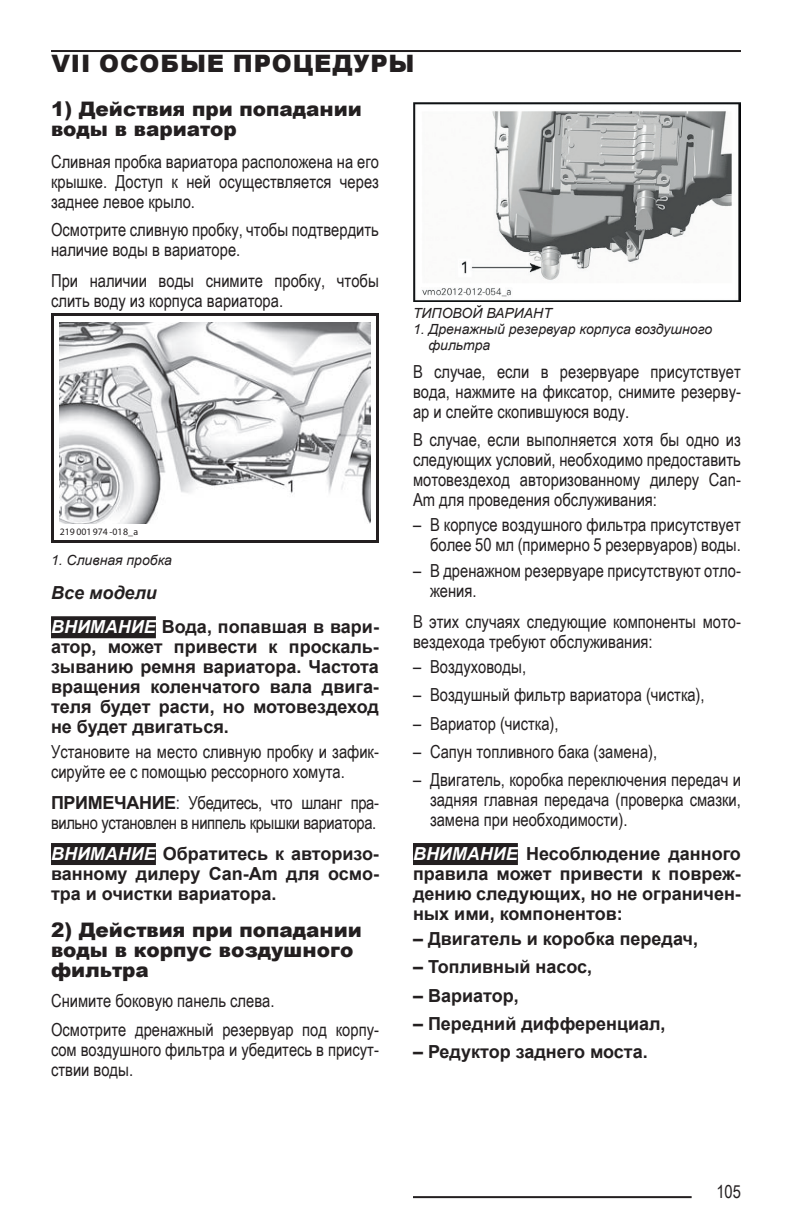
<style>
.page{position:relative;width:792px;height:1224px;background:#fff}
.page>*{position:absolute;margin:0;border:0;box-sizing:border-box;transform-origin:0 0}
.t1{font:900 24px "Arial";letter-spacing:.035em;color:#231f20}
.t2{font:900 20px/20px "Arial";color:#231f20}
.t3{font:18px/20px "Arial Narrow";color:#231f20}
.t4{font:700 18px/20px "Arial";color:#231f20;text-align:justify}
.t5{font:18px/20px "Arial Narrow";letter-spacing:-.02em;color:#231f20}
.t6{font:italic 14px/16px "Arial";color:#231f20}
.t7{font:9.8px "Myriad Pro";color:#231f20}
.s1{font-style:italic}
.s2{font-style:italic;color:#fff}
.s3{font-family:"Arial";font-weight:700}
</style>
<div class="page">
<hr style="left:413px;top:1196px;width:279px;height:2px;background:#231f20">
<hr style="left:51px;top:50px;width:690px;height:2px;background:#231f20">
<div style="left:51px;top:616px;width:105px;height:22px;background:#231f20"></div>
<div style="left:51px;top:843px;width:105px;height:22px;background:#231f20"></div>
<div style="left:413px;top:843px;width:105px;height:22px;background:#231f20"></div>
<img style="left:60px;top:322px;width:310px;height:202px">
<hr style="left:51px;top:314px;width:328px;height:2px;background:#231f20">
<hr style="left:51px;top:540px;width:328px;height:2px;background:#231f20">
<hr style="left:51px;top:315px;width:2px;height:226px;background:#231f20">
<hr style="left:377px;top:315px;width:2px;height:226px;background:#231f20">
<img style="left:413px;top:102px;width:328px;height:199px">
<h1 class="t1" style="left:51px;top:46px;width:365px">VII ОСОБЫЕ ПРОЦЕДУРЫ</h1>
<p class="t2" style="left:51px;top:99px;width:312px">1) Действия при попадании воды в вариатор</p>
<p class="t3" style="left:51px;top:151px;width:329px;text-align:justify">Сливная пробка вариатора расположена на его крышке. Доступ к ней осуществляется через заднее левое крыло.</p>
<p class="t3" style="left:51px;top:219px;width:329px">Осмотрите сливную пробку, чтобы подтвердить наличие воды в вариаторе.</p>
<p class="t3" style="left:51px;top:270px;width:329px">При наличии воды снимите пробку, чтобы слить воду из корпуса вариатора.</p>
<p class="t7" style="left:60px;top:526px;width:80px">219 001 974 -018_a</p>
<p class="t6" style="left:51px;top:553px;width:123px">1. Сливная пробка</p>
<p class="t4" style="left:51px;top:576px;width:329px;line-height:34px"><span class="s1">Все модели<br></span><span class="s2">ВНИМАНИЕ</span> Вода, попавшая в вари-</p>
<p class="t4" style="left:51px;top:637px;width:329px">атор, может привести к проскаль&shy;зыванию ремня вариатора. Частота вращения коленчатого вала двига&shy;теля будет расти, но мотовездеход не будет двигаться.</p>
<p class="t3" style="left:51px;top:741px;width:329px">Установите на место сливную пробку и зафик&shy;сируйте ее с помощью рессорного хомута.</p>
<p class="t5" style="left:51px;top:792px;width:329px"><span class="s3">ПРИМЕЧАНИЕ</span>: Убедитесь, что шланг пра&shy;вильно установлен в ниппель крышки вариатора.</p>
<p class="t4" style="left:51px;top:844px;width:329px"><span class="s2">ВНИМАНИЕ</span> Обратитесь к авторизо&shy;ванному дилеру Can-Am для осмо&shy;тра и очистки вариатора.</p>
<p class="t2" style="left:51px;top:919px;width:312px">2) Действия при попадании воды в корпус воздушного фильтра</p>
<p class="t3" style="left:51px;top:986px;width:329px;line-height:28.4px">Снимите боковую панель слева.<br>Осмотрите дренажный резервуар под корпу-</p>
<p class="t3" style="left:51px;top:1039px;width:329px">сом воздушного фильтра и убедитесь в присут&shy;ствии воды.</p>
<p class="t6" style="left:413px;top:305px;width:140px">ТИПОВОЙ ВАРИАНТ</p>
<p class="t6" style="left:429px;top:321px;width:285px;text-indent:-16px">1. Дренажный резервуар корпуса воздушного фильтра</p>
<p class="t3" style="left:413px;top:361px;width:329px;text-align:justify">В случае, если в резервуаре присутствует вода, нажмите на фиксатор, снимите резерву&shy;ар и слейте скопившуюся воду.</p>
<p class="t3" style="left:413px;top:429px;width:329px;text-align:justify">В случае, если выполняется хотя бы одно из следующих условий, необходимо предоставить мотовездеход авторизованному дилеру Can-Am для проведения обслуживания:</p>
<p class="t3" style="left:413px;top:514px;width:329px;text-align:right">– В корпусе воздушного фильтра присутствует более 50 мл (примерно 5 резервуаров) воды.</p>
<p class="t3" style="left:430px;top:560px;width:312px;text-indent:-17px">– В дренажном резервуаре присутствуют отло&shy;жения.</p>
<p class="t3" style="left:413px;top:611px;width:329px">В этих случаях следующие компоненты мото&shy;вездехода требуют обслуживания:</p>
<p class="t3" style="left:413px;top:656px;width:115px">– Воздуховоды,</p>
<p class="t3" style="left:413px;top:684px;width:293px">– Воздушный фильтр вариатора (чистка),</p>
<p class="t3" style="left:413px;top:713px;width:147px">– Вариатор (чистка),</p>
<p class="t3" style="left:413px;top:741px;width:246px">– Сапун топливного бака (замена),</p>
<p class="t3" style="left:430px;top:769px;width:312px;text-align:justify;text-indent:-17px">– Двигатель, коробка переключения передач и задняя главная передача (проверка смазки, замена при необходимости).</p>
<p class="t4" style="left:413px;top:844px;width:329px"><span class="s2">ВНИМАНИЕ</span> Несоблюдение данного правила может привести к повреж&shy;дению следующих, но не ограничен&shy;ных ими, компонентов:</p>
<p class="t4" style="left:413px;top:929px;width:287px">– Двигатель и коробка передач,</p>
<p class="t4" style="left:413px;top:957px;width:181px">– Топливный насос,</p>
<p class="t4" style="left:413px;top:986px;width:107px">– Вариатор,</p>
<p class="t4" style="left:413px;top:1014px;width:254px">– Передний дифференциал,</p>
<p class="t4" style="left:413px;top:1042px;width:236px">– Редуктор заднего моста.</p>
<p class="t3" style="left:716px;top:1181px;width:26px">105</p>
</div>
